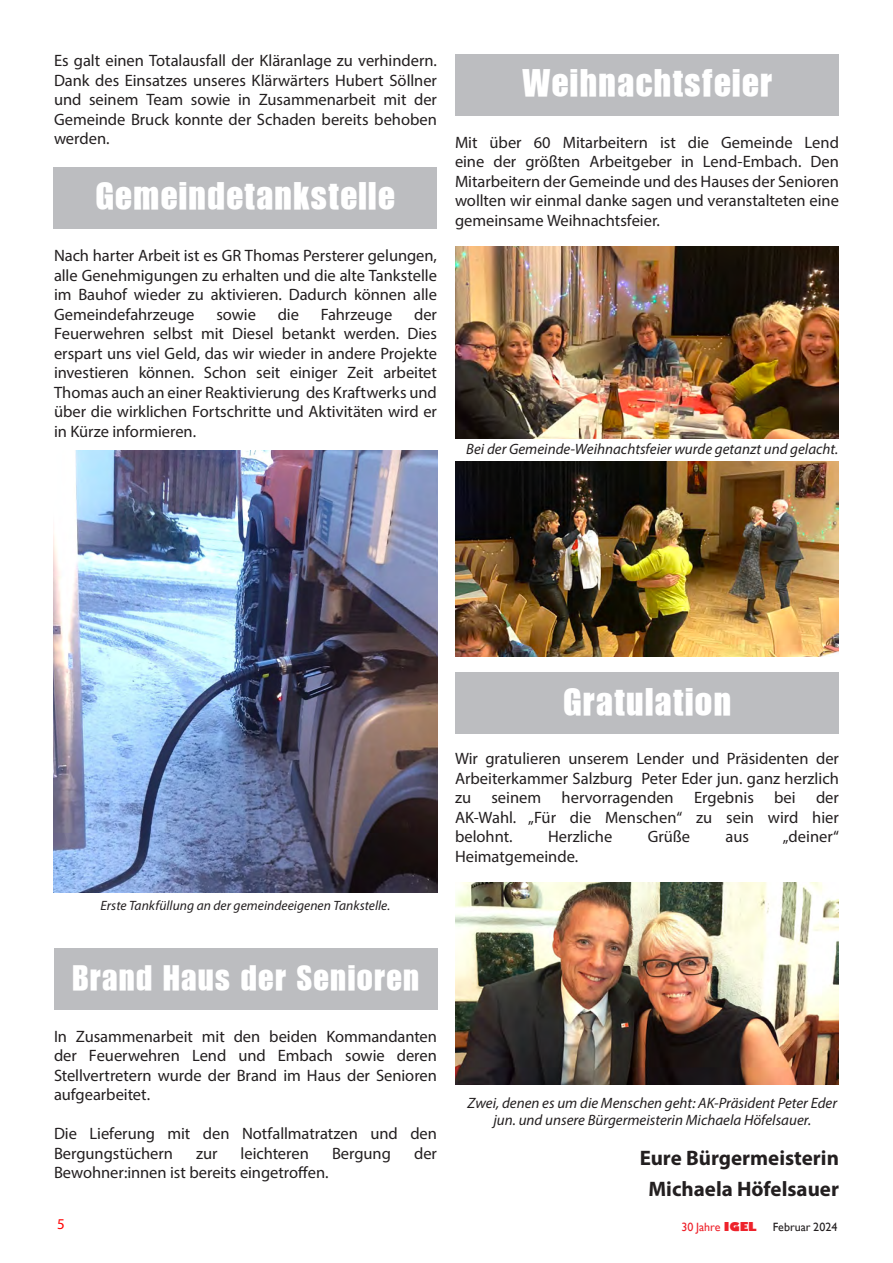
<style>
.page{position:relative;width:893px;height:1263px;background:#fff}
.page>*{position:absolute;margin:0;border:0;box-sizing:border-box;transform-origin:0 0}
.t1{font:37.5px "GENUINE";letter-spacing:.04em;color:#fff}
.t2{font:34.5px "GENUINE";letter-spacing:.04em;color:#fff}
.t3{font:700 21px "Myriad Pro";color:#231f20}
.t4{font:16.5px/19.5px "Myriad Pro";color:#231f20;text-align:justify}
.IGEL_Standard{font:italic 15px/16.5px "Myriad Pro";color:#231f20;text-align:center}
.t5{font:15px "Myriad Pro";color:#f00}
.t6{font:italic 13.5px "Myriad Pro";letter-spacing:.005em;color:#231f20}
.t7{font:12px "Gill Sans";color:#ee222b}
.t8{font:12px "Gill Sans";color:#231f20}
.s1{font-weight:800}
</style>
<div class="page">
<img style="left:54px;top:451px;width:383px;height:441px">
<img style="left:455px;top:461px;width:384px;height:196px">
<img style="left:455px;top:247px;width:384px;height:191px">
<div style="left:54px;top:167px;width:383px;height:61px;background:#bcbdc0"></div>
<div style="left:54px;top:948px;width:383px;height:61px;background:#bcbdc0"></div>
<div style="left:455px;top:54px;width:384px;height:62px;background:#bcbdc0"></div>
<div style="left:455px;top:673px;width:384px;height:61px;background:#bcbdc0"></div>
<img style="left:455px;top:882px;width:384px;height:202px">
<p class="t4" style="left:54px;top:51px;width:384px">Es galt einen Totalausfall der Kläranlage zu verhindern.<br>Dank des Einsatzes unseres Klärwärters Hubert Söllner und seinem Team sowie in Zusammenarbeit mit der Gemeinde Bruck konnte der Schaden bereits behoben werden.</p>
<p class="t1" style="left:96px;top:172px;width:301px">Gemeindetankstelle</p>
<p class="t4" style="left:54px;top:246px;width:385px">Nach harter Arbeit ist es GR Thomas Persterer gelungen, alle Genehmigungen zu erhalten und die alte Tankstelle im Bauhof wieder zu aktivieren. Dadurch können alle Gemeindefahrzeuge</p>
<p class="t4" style="left:54px;top:304px;width:385px;text-indent:360px">der Feuerwehren selbst mit Diesel betankt werden. Dies erspart uns viel Geld, das wir wieder in andere Projekte investieren können. Schon seit einiger Zeit arbeitet Thomas auch an einer Reaktivierung des Kraftwerks und über die wirklichen Fortschritte und Aktivitäten wird er in Kürze informieren.</p>
<p class="t4" style="left:216px;top:304px;width:41px">sowie</p>
<p class="t4" style="left:278px;top:304px;width:23px">die</p>
<p class="t4" style="left:321px;top:304px;width:73px">Fahrzeuge</p>
<p class="t1" style="left:522px;top:60px;width:251px">Weihnachtsfeier</p>
<p class="t4" style="left:455px;top:132px;width:385px">Mit über 60 Mitarbeitern ist die Gemeinde Lend eine der größten Arbeitgeber in Lend-Embach. Den Mitarbeitern der Gemeinde und des Hauses der Senioren wollten wir einmal danke sagen und veranstalteten eine gemeinsame Weihnachtsfeier.</p>
<p class="IGEL_Standard" style="left:466px;top:441px;width:374px">Bei der Gemeinde-Weihnachtsfeier wurde getanzt und gelacht.</p>
<p class="t6" style="left:101px;top:897px;width:291px">Erste Tankfüllung an der gemeindeeigenen Tankstelle.</p>
<p class="t1" style="left:563px;top:678px;width:169px">Gratulation</p>
<p class="t4" style="left:455px;top:749px;width:385px">Wir gratulieren unserem Lender und Präsidenten der Arbeiterkammer Salzburg Peter Eder jun. ganz herzlich zu seinem hervorragenden Ergebnis bei der AK-Wahl. „Für die Menschen“ zu sein wird hier belohnt.</p>
<p class="t4" style="left:548px;top:827px;width:66px">Herzliche</p>
<p class="t4" style="left:648px;top:827px;width:44px">Grüße</p>
<p class="t4" style="left:726px;top:827px;width:25px">aus</p>
<p class="t4" style="left:783px;top:827px;width:58px">„deiner“</p>
<p class="t4" style="left:455px;top:846px;width:125px">Heimatgemeinde.</p>
<p class="t2" style="left:72px;top:956px;width:348px">Brand Haus der Senioren</p>
<p class="t4" style="left:54px;top:1026px;width:384px">In Zusammenarbeit mit den beiden Kommandanten der Feuerwehren Lend und Embach sowie deren Stellvertretern wurde der Brand im Haus der Senioren aufgearbeitet.</p>
<p class="t4" style="left:54px;top:1123px;width:384px">Die Lieferung mit den Notfallmatratzen und den<br>Bergungstüchern</p>
<p class="t4" style="left:196px;top:1143px;width:23px">zur</p>
<p class="t4" style="left:241px;top:1143px;width:70px">leichteren</p>
<p class="t4" style="left:332px;top:1143px;width:60px">Bergung</p>
<p class="t4" style="left:414px;top:1143px;width:24px">der</p>
<p class="t4" style="left:54px;top:1162px;width:276px">Bewohner:innen ist bereits eingetroffen.</p>
<p class="IGEL_Standard" style="left:468px;top:1095px;width:371px">Zwei, denen es um die Menschen geht: AK-Präsident Peter Eder jun. und unsere Bürgermeisterin Michaela Höfelsauer.</p>
<p class="t3" style="left:640px;top:1144px;width:201px">Eure Bürgermeisterin</p>
<p class="t3" style="left:648px;top:1175px;width:192px">Michaela Höfelsauer</p>
<p class="t5" style="left:57px;top:1215px;width:9px">5</p>
<p class="t7" style="left:681px;top:1220px;width:77px">30 Jahre <span class="s1">IGEL</span></p>
<p class="t8" style="left:773px;top:1220px;width:66px">Februar 2024</p>
</div>
